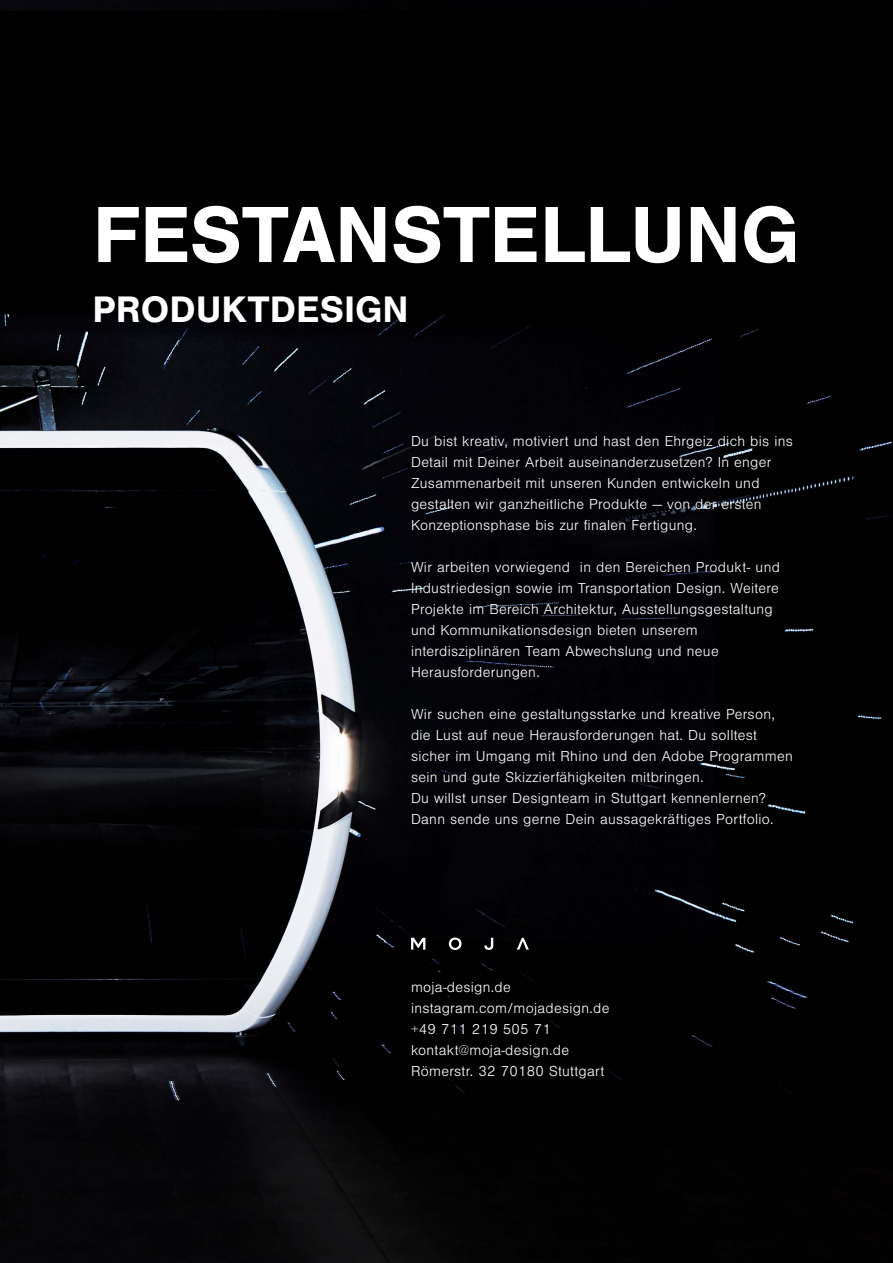
<style>
.page{position:relative;width:893px;height:1263px;background:#fff}
.page>*{position:absolute;margin:0;border:0;box-sizing:border-box;transform-origin:0 0}
.t1{font:700 82.5px "Nimbus San";letter-spacing:-.01em;color:#fff}
.t2{font:700 38.25px "Nimbus San";color:#fff}
.t3{font:300 15px/21px "Nimbus San";letter-spacing:.02em;color:#fff}
</style>
<div class="page">
<img style="left:0;top:0;width:893px;height:1263px">
<svg style="left:449px;top:937px;width:12px;height:13px"></svg>
<svg style="left:484px;top:938px;width:9px;height:12px"></svg>
<svg style="left:411px;top:938px;width:14px;height:12px"></svg>
<svg style="left:517px;top:938px;width:12px;height:12px"></svg>
<h1 class="t1" style="left:92px;top:188px;width:709px">FESTANSTELLUNG</h1>
<h2 class="t2" style="left:92px;top:288px;width:318px">PRODUKTDESIGN</h2>
<p class="t3" style="left:411px;top:431px;width:383px">Du bist kreativ, motiviert und hast den Ehrgeiz dich bis ins Detail mit Deiner Arbeit auseinanderzusetzen? In enger Zusammenarbeit mit unseren Kunden entwickeln und gestalten wir ganzheitliche Produkte — von der ersten Konzeptionsphase bis zur finalen Fertigung.</p>
<p class="t3" style="left:411px;top:557px;width:370px">Wir arbeiten vorwiegend in den Bereichen Produkt- und Industriedesign sowie im Transportation Design. Weitere Projekte im Bereich Architektur, Ausstellungsgestaltung und Kommunikationsdesign bieten unserem interdisziplinären Team Abwechslung und neue Herausforderungen.</p>
<p class="t3" style="left:411px;top:704px;width:383px">Wir suchen eine gestaltungsstarke und kreative Person, die Lust auf neue Herausforderungen hat. Du solltest sicher im Umgang mit Rhino und den Adobe Programmen sein und gute Skizzierfähigkeiten mitbringen.<br>Du willst unser Designteam in Stuttgart kennenlernen?<br>Dann sende uns gerne Dein aussagekräftiges Portfolio.</p>
<p class="t3" style="left:411px;top:977px;width:200px">moja-design.de instagram.com/mojadesign.de +49 711 219 505 71 kontakt@moja-design.de<br>Römerstr. 32 70180 Stuttgart</p>
</div>
